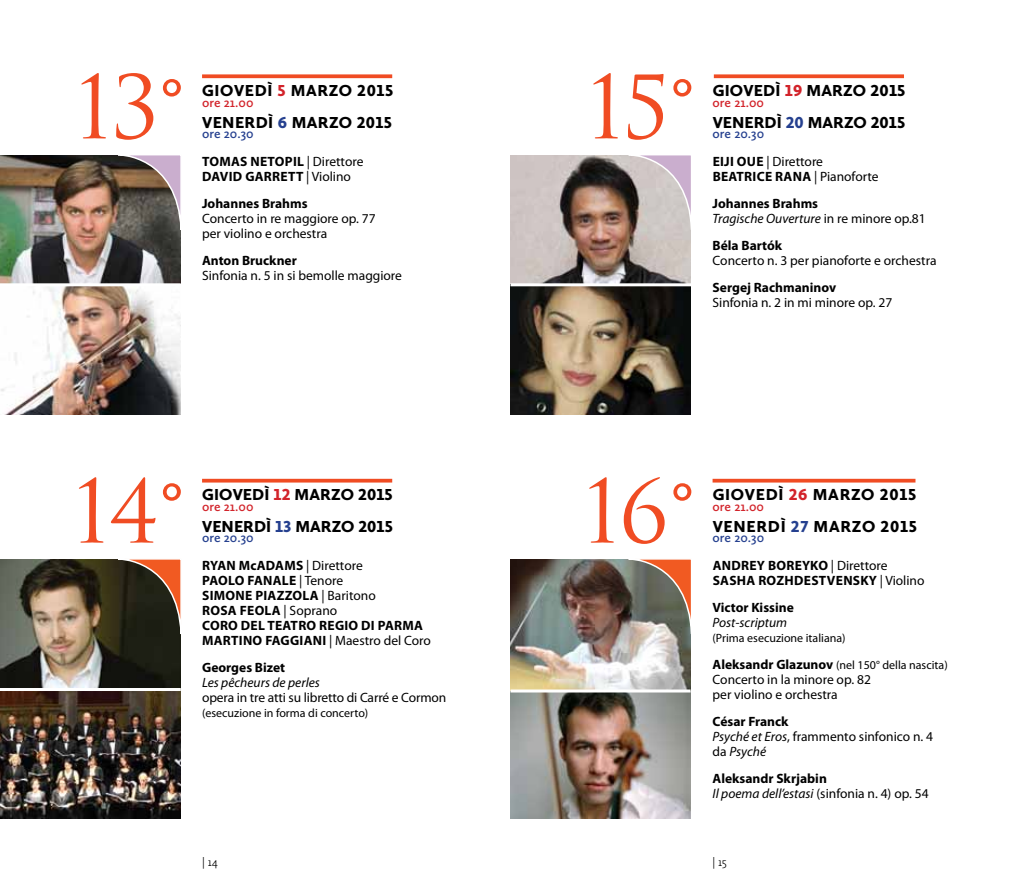
<style>
.page{position:relative;width:1021px;height:893px;background:#fff}
.page>*{position:absolute;margin:0;border:0;box-sizing:border-box;transform-origin:0 0}
.t1{font:85.05px "Trajan Pro 3";letter-spacing:-.005em;color:#f04c23}
.t2{font:900 16.5px "Calluna Sans";letter-spacing:.015em;color:#000}
.t3{font:900 16.5px "Calluna Sans";letter-spacing:.045em;color:#000}
.t4{font:900 16.5px "Calluna Sans";letter-spacing:.04em;color:#000}
.t5{font:13.5px/15px "Myriad Pro";color:#000}
.t6{font:700 13.5px/15px "Myriad Pro";letter-spacing:.02em;color:#000}
.t7{font:italic 13.5px/15px "Myriad Pro";color:#000}
.t8{font:600 13.5px "Calluna Sans";color:#d2232a}
.t9{font:600 13.5px "Calluna Sans";color:#25408f}
.t10{font:12px "Myriad Pro";color:#000}
.t11{font:300 12px "Calluna Sans";color:#000}
.s1{color:#d2232a}
.s2{color:#25408f}
.s3{font-weight:400}
.s4{font-weight:700}
.s5{font-weight:700;font-style:normal}
.s6{font-style:normal}
.s7{font-weight:700;font-size:13.5px}
.s8{font-style:italic}
</style>
<div class="page">
<svg style="left:202px;top:74px;width:190px;height:4px"></svg>
<svg style="left:713px;top:74px;width:191px;height:4px"></svg>
<img style="left:0;top:155px;width:180px;height:259px">
<img style="left:0;top:560px;width:180px;height:259px">
<svg style="left:115px;top:155px;width:66px;height:147px;background:#736b68"></svg>
<svg style="left:115px;top:559px;width:66px;height:147px;background:#392a1b"></svg>
<hr style="left:0;top:283px;width:181px;height:3px;background:#fff">
<hr style="left:0;top:688px;width:181px;height:3px;background:#fff">
<svg style="left:202px;top:479px;width:190px;height:4px"></svg>
<img style="left:510px;top:155px;width:180px;height:259px">
<img style="left:510px;top:560px;width:180px;height:259px">
<svg style="left:626px;top:155px;width:65px;height:147px;background:#a19999"></svg>
<svg style="left:626px;top:559px;width:65px;height:147px;background:#a19489"></svg>
<hr style="left:510px;top:689px;width:180px;height:3px;background:#fff">
<hr style="left:510px;top:283px;width:181px;height:3px;background:#fff">
<svg style="left:712px;top:479px;width:203px;height:4px"></svg>
<h1 class="t1" style="left:77px;top:49px;width:110px">13°</h1>
<p class="t4" style="left:202px;top:80px;width:193px">GIOVEDÌ <span class="s1">5</span> MARZO 2015</p>
<p class="t8" style="left:202px;top:94px;width:53px">ore 21.00</p>
<p class="t2" style="left:202px;top:112px;width:191px">VENERDÌ <span class="s2">6</span> MARZO 2015</p>
<p class="t9" style="left:202px;top:125px;width:53px">ore 20.30</p>
<p class="t6" style="left:202px;top:153px;width:163px">TOMAS NETOPIL <span class="s3">| Direttore<br></span>DAVID GARRETT <span class="s3">| Violino</span></p>
<p class="t6" style="left:202px;top:195px;width:107px">JOHANNES BRAHMS</p>
<p class="t5" style="left:202px;top:210px;width:175px">Concerto in re maggiore op. 77 per violino e orchestra</p>
<p class="t6" style="left:202px;top:252px;width:96px">ANTON BRUCKNER</p>
<p class="t5" style="left:202px;top:267px;width:201px">Sinfonia n. 5 in si bemolle maggiore</p>
<h1 class="t1" style="left:589px;top:49px;width:109px">15°</h1>
<p class="t2" style="left:712px;top:80px;width:194px">GIOVEDÌ <span class="s1">19</span> MARZO 2015</p>
<p class="t8" style="left:712px;top:94px;width:53px">ore 21.00</p>
<p class="t2" style="left:712px;top:112px;width:194px">VENERDÌ <span class="s2">20</span> MARZO 2015</p>
<p class="t9" style="left:712px;top:125px;width:53px">ore 20.30</p>
<p class="t5" style="left:712px;top:153px;width:167px"><span class="s4">EIJI OUE</span> | Direttore<br><span class="s4">BEATRICE RANA</span> | Pianoforte</p>
<p class="t7" style="left:712px;top:195px;width:215px"><span class="s5">JOHANNES BRAHMS<br></span>Tragische Ouverture <span class="s6">in re minore op.81</span></p>
<p class="t6" style="left:712px;top:237px;width:71px">BÉLA BARTÓK</p>
<p class="t5" style="left:712px;top:252px;width:225px">Concerto n. 3 per pianoforte e orchestra</p>
<p class="t6" style="left:712px;top:279px;width:125px">SERGEJ RACHMANINOV</p>
<p class="t5" style="left:712px;top:294px;width:181px">Sinfonia n. 2 in mi minore op. 27</p>
<h1 class="t1" style="left:74px;top:453px;width:113px">14°</h1>
<p class="t2" style="left:202px;top:484px;width:192px">GIOVEDÌ <span class="s1">12</span> MARZO 2015</p>
<p class="t8" style="left:202px;top:498px;width:53px">ore 21.00</p>
<p class="t2" style="left:202px;top:516px;width:22px">VENER</p>
<p class="t2" style="left:254px;top:516px;width:140px">DÌ <span class="s2">13</span> MARZO 2015</p>
<p class="t9" style="left:202px;top:530px;width:53px">ore 20.30</p>
<p class="t6" style="left:202px;top:557px;width:230px">RYAN MCADAMS <span class="s3">| Direttore<br></span>PAOLO FANALE <span class="s3">| Tenore<br></span>SIMONE PIAZZOLA <span class="s3">| Baritono<br></span>ROSA FEOLA <span class="s3">| Soprano<br></span>CORO DEL TEATRO REGIO DI PARMA<br>MARTINO FAGGIANI <span class="s3">| Maestro del Coro</span></p>
<p class="t6" style="left:202px;top:659px;width:85px">GEORGES BIZET</p>
<p class="t7" style="left:202px;top:674px;width:119px">Les pêcheurs de perles</p>
<p class="t5" style="left:202px;top:689px;width:246px">opera in tre atti su libretto di Carré e Cormon</p>
<p class="t10" style="left:202px;top:705px;width:168px">(esecuzione in forma di concerto)</p>
<h1 class="t1" style="left:584px;top:453px;width:113px">16°</h1>
<p class="t3" style="left:712px;top:484px;width:205px">GIOVEDÌ <span class="s1">26</span> MARZO 2015</p>
<p class="t8" style="left:712px;top:498px;width:53px">ore 21.00</p>
<p class="t2" style="left:712px;top:516px;width:23px">VENER</p>
<p class="t3" style="left:768px;top:516px;width:150px">DÌ <span class="s2">27</span> MARZO 2015</p>
<p class="t9" style="left:712px;top:530px;width:53px">ore 20.30</p>
<p class="t6" style="left:712px;top:557px;width:213px">ANDREY BOREYKO <span class="s3">| Direttore<br></span>SASHA ROZHDESTVENSKY <span class="s3">| Violino</span></p>
<p class="t6" style="left:712px;top:599px;width:83px">VICTOR KISSINE</p>
<p class="t7" style="left:712px;top:614px;width:76px">Post-scriptum</p>
<p class="t10" style="left:712px;top:630px;width:135px">(Prima esecuzione italiana)</p>
<p class="t10" style="left:712px;top:657px;width:237px"><span class="s7">ALEKSANDR GLAZUNOV</span> (nel 150° della nascita)</p>
<p class="t5" style="left:712px;top:671px;width:160px">Concerto in la minore op. 82 per violino e orchestra</p>
<p class="t5" style="left:712px;top:713px;width:222px"><span class="s4">CÉSAR FRANCK<br></span><span class="s8">Psyché et Eros</span>, frammento sinfonico n. 4 da <span class="s8">Psyché</span></p>
<p class="t7" style="left:712px;top:770px;width:217px"><span class="s5">ALEKSANDR SKRJABIN<br></span>Il poema dell’estasi <span class="s6">(sinfonia n. 4) op. 54</span></p>
<p class="t11" style="left:202px;top:854px;width:17px">| 14</p>
<p class="t11" style="left:712px;top:854px;width:16px">| 15</p>
</div>
